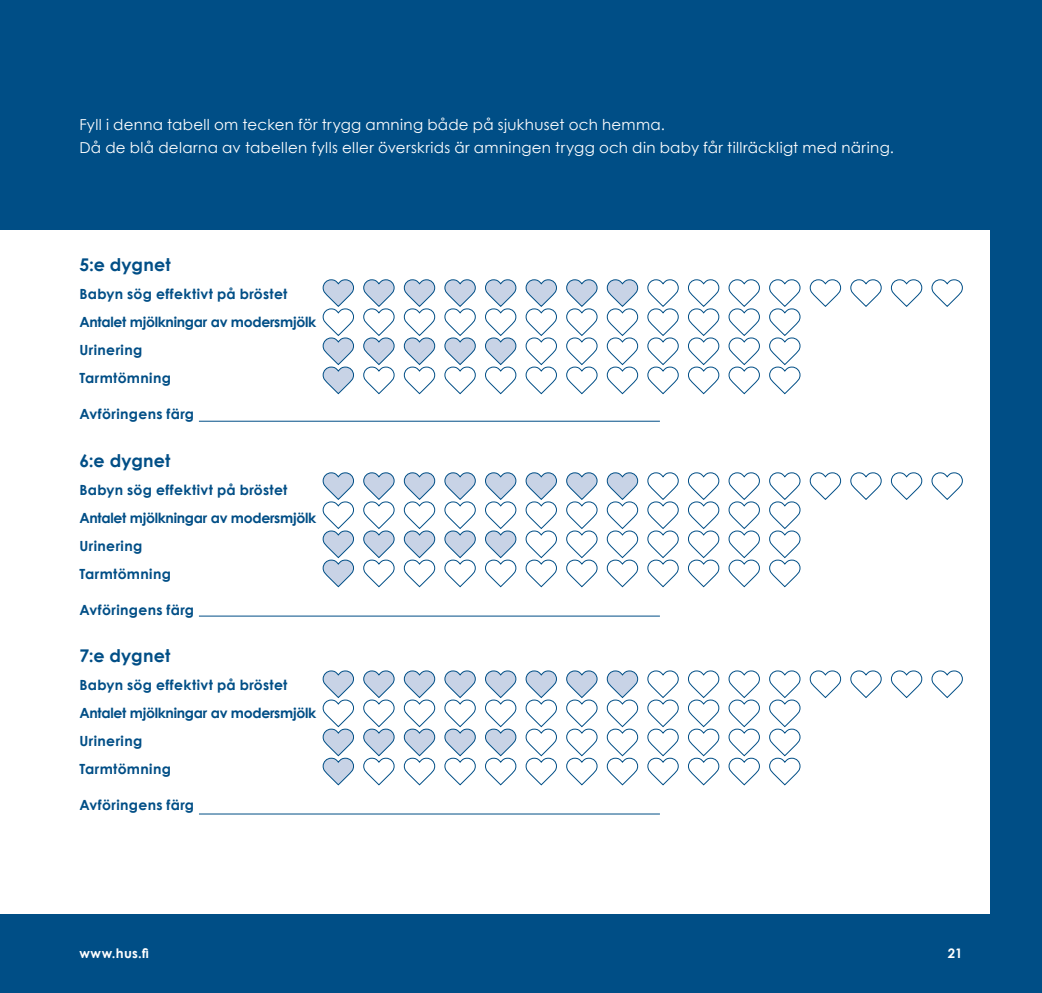
<style>
.page{position:relative;width:1042px;height:993px;background:#fff}
.page>*{position:absolute;margin:0;border:0;box-sizing:border-box;transform-origin:0 0}
.VÄLIOTSIKKO{font:700 17.5px "Century Gothic";letter-spacing:.01em;color:#004e86}
.kuvateksti{font:15.05px/22.8px "Century Gothic";letter-spacing:.02em;color:#fff}
.VÄLIOTSIKKO-2{font:700 14px "Century Gothic";letter-spacing:.015em;color:#004e86}
.VÄLIOTSIKKO-3{font:700 14px "Century Gothic";letter-spacing:-.02em;color:#004e86}
.vauvataulukko{font:700 14px "Century Gothic";letter-spacing:.025em;color:#004e86}
.t1{font:700 13.12px "Century Gothic";letter-spacing:.02em;color:#fff}
</style>
<div class="page">
<div style="left:0;top:0;width:1042px;height:992px;background:#004e86"></div>
<div style="left:0;top:229px;width:990px;height:684px;background:#fff"></div>
<hr style="left:199px;top:421px;width:461px;height:1px;background:#004e86">
<hr style="left:199px;top:615px;width:461px;height:1px;background:#004e86">
<hr style="left:199px;top:813px;width:461px;height:1px;background:#004e86">
<svg style="left:810px;top:279px;width:31px;height:28px"></svg>
<svg style="left:850px;top:279px;width:31px;height:28px"></svg>
<svg style="left:891px;top:279px;width:31px;height:28px"></svg>
<svg style="left:931px;top:279px;width:32px;height:28px"></svg>
<svg style="left:323px;top:279px;width:31px;height:115px"></svg>
<svg style="left:363px;top:279px;width:31px;height:115px"></svg>
<svg style="left:404px;top:279px;width:31px;height:115px"></svg>
<svg style="left:444px;top:279px;width:32px;height:115px"></svg>
<svg style="left:485px;top:279px;width:31px;height:115px"></svg>
<svg style="left:526px;top:279px;width:31px;height:115px"></svg>
<svg style="left:566px;top:279px;width:31px;height:115px"></svg>
<svg style="left:607px;top:279px;width:31px;height:115px"></svg>
<svg style="left:647px;top:279px;width:32px;height:115px"></svg>
<svg style="left:688px;top:279px;width:31px;height:115px"></svg>
<svg style="left:728px;top:279px;width:32px;height:115px"></svg>
<svg style="left:769px;top:279px;width:31px;height:115px"></svg>
<svg style="left:810px;top:472px;width:31px;height:27px"></svg>
<svg style="left:850px;top:472px;width:31px;height:27px"></svg>
<svg style="left:891px;top:472px;width:31px;height:27px"></svg>
<svg style="left:931px;top:472px;width:32px;height:27px"></svg>
<svg style="left:323px;top:472px;width:31px;height:115px"></svg>
<svg style="left:363px;top:472px;width:31px;height:115px"></svg>
<svg style="left:404px;top:472px;width:31px;height:115px"></svg>
<svg style="left:444px;top:472px;width:32px;height:115px"></svg>
<svg style="left:485px;top:472px;width:31px;height:115px"></svg>
<svg style="left:526px;top:472px;width:31px;height:115px"></svg>
<svg style="left:566px;top:472px;width:31px;height:115px"></svg>
<svg style="left:607px;top:472px;width:31px;height:115px"></svg>
<svg style="left:647px;top:472px;width:32px;height:115px"></svg>
<svg style="left:688px;top:472px;width:31px;height:115px"></svg>
<svg style="left:728px;top:472px;width:32px;height:115px"></svg>
<svg style="left:769px;top:472px;width:31px;height:115px"></svg>
<svg style="left:810px;top:670px;width:31px;height:27px"></svg>
<svg style="left:850px;top:670px;width:31px;height:27px"></svg>
<svg style="left:891px;top:670px;width:31px;height:27px"></svg>
<svg style="left:931px;top:670px;width:32px;height:27px"></svg>
<svg style="left:323px;top:670px;width:31px;height:115px"></svg>
<svg style="left:363px;top:670px;width:31px;height:115px"></svg>
<svg style="left:404px;top:670px;width:31px;height:115px"></svg>
<svg style="left:444px;top:670px;width:32px;height:115px"></svg>
<svg style="left:485px;top:670px;width:31px;height:115px"></svg>
<svg style="left:526px;top:670px;width:31px;height:115px"></svg>
<svg style="left:566px;top:670px;width:31px;height:115px"></svg>
<svg style="left:607px;top:670px;width:31px;height:115px"></svg>
<svg style="left:647px;top:670px;width:32px;height:115px"></svg>
<svg style="left:688px;top:670px;width:31px;height:115px"></svg>
<svg style="left:728px;top:670px;width:32px;height:115px"></svg>
<svg style="left:769px;top:670px;width:31px;height:115px"></svg>
<p class="kuvateksti" style="left:79px;top:113px;width:816px">Fyll i denna tabell om tecken för trygg amning både på sjukhuset och hemma.<br>Då de blå delarna av tabellen fylls eller överskrids är amningen trygg och din baby får tillräckligt med näring.</p>
<p class="VÄLIOTSIKKO" style="left:79px;top:253px;width:93px">5:e dygnet</p>
<p class="VÄLIOTSIKKO-2" style="left:79px;top:285px;width:210px">Babyn sög effektivt på bröstet</p>
<p class="VÄLIOTSIKKO-3" style="left:79px;top:313px;width:238px">Antalet mjölkningar av modersmjölk</p>
<p class="VÄLIOTSIKKO-2" style="left:79px;top:341px;width:64px">Urinering</p>
<p class="vauvataulukko" style="left:79px;top:369px;width:93px">Tarmtömning</p>
<p class="VÄLIOTSIKKO-2" style="left:79px;top:405px;width:116px">Avföringens färg</p>
<p class="VÄLIOTSIKKO" style="left:79px;top:449px;width:93px">6:e dygnet</p>
<p class="VÄLIOTSIKKO-2" style="left:79px;top:480px;width:210px">Babyn sög effektivt på bröstet</p>
<p class="VÄLIOTSIKKO-3" style="left:79px;top:508px;width:238px">Antalet mjölkningar av modersmjölk</p>
<p class="VÄLIOTSIKKO-2" style="left:79px;top:536px;width:64px">Urinering</p>
<p class="vauvataulukko" style="left:79px;top:564px;width:93px">Tarmtömning</p>
<p class="vauvataulukko" style="left:79px;top:600px;width:116px">Avföringens färg</p>
<p class="VÄLIOTSIKKO" style="left:79px;top:644px;width:92px">7:e dygnet</p>
<p class="VÄLIOTSIKKO-2" style="left:79px;top:676px;width:210px">Babyn sög effektivt på bröstet</p>
<p class="VÄLIOTSIKKO-3" style="left:79px;top:704px;width:238px">Antalet mjölkningar av modersmjölk</p>
<p class="VÄLIOTSIKKO-2" style="left:79px;top:732px;width:64px">Urinering</p>
<p class="vauvataulukko" style="left:79px;top:760px;width:93px">Tarmtömning</p>
<p class="VÄLIOTSIKKO-2" style="left:79px;top:796px;width:116px">Avföringens färg</p>
<p class="t1" style="left:79px;top:944px;width:71px">www.hus.fi</p>
<p class="t1" style="left:948px;top:944px;width:16px">21</p>
</div>
